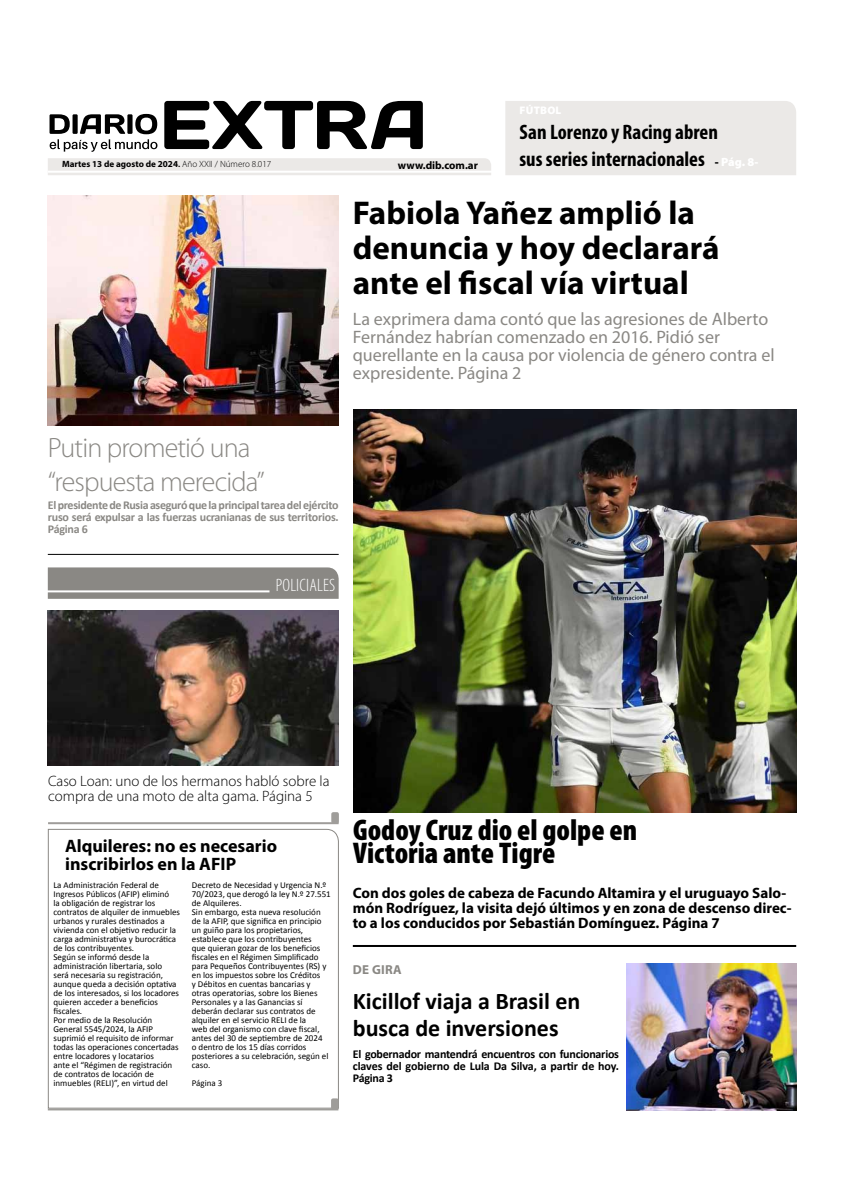
<style>
.page{position:relative;width:842px;height:1191px;background:#fff}
.page>*{position:absolute;margin:0;border:0;box-sizing:border-box;transform-origin:0 0}
.t1{font:700 33px/35px "Myriad Pro";color:#000}
.t2{font:900 condensed 30px/23px "Myriad Pro";color:#000}
.t3{font:300 28px/33.7px "Myriad Pro";letter-spacing:-.03em;color:#8a8884}
.t4{font:700 24px/27px "Calibri";color:#000}
.t5{font:700 condensed 21px/27.7px "Myriad Pro";color:#000}
.t6{font:18px/18px "Myriad Pro";color:#8a8884}
.t7{font:700 18px/18px "Myriad Pro";color:#000}
.t8{font:300 condensed 18px "Myriad Pro";letter-spacing:.01em;color:#fff}
.t9{font:700 15px/15px "Myriad Pro";color:#000}
.t10{font:300 15px/15px "Myriad Pro";color:#000}
.t11{font:700 13px "Myriad Pro";letter-spacing:.02em;color:#8a8884}
.t12{font:700 12px/12px "Calibri";letter-spacing:-.02em;color:#8a8884;text-align:justify}
.t13{font:700 12px/12px "Calibri";letter-spacing:-.01em;color:#000;text-align:justify}
.t14{font:700 11px "Myriad Pro";color:#000}
.t15{font:900 11px "Myriad Pro";letter-spacing:.02em;color:#fff}
.t16{font:700 9.1px "Myriad Pro";color:#000}
.t17{font:9px/9px "Calibri";color:#000}
.s1{font-weight:900;font-stretch:normal;font-size:12px}
.s2{font-weight:900;font-stretch:normal;font-size:12px;color:#fff}
.s3{font-weight:600}
.s4{font-weight:300}
</style>
<div class="page">
<div style="left:48px;top:158px;width:443px;height:17px;background:#ebe9e7"></div>
<hr style="left:48px;top:171px;width:445px;height:2px;background:#fff">
<svg style="left:164px;top:101px;width:259px;height:48px"></svg>
<svg style="left:50px;top:114px;width:107px;height:38px"></svg>
<img style="left:353px;top:409px;width:443px;height:403px">
<hr style="left:48px;top:554px;width:291px;height:1px;background:#000">
<svg style="left:47px;top:828px;width:292px;height:281px"></svg>
<div style="left:331px;top:1098px;width:8px;height:11px;background:#9f9d9a;border-radius:2px"></div>
<hr style="left:48px;top:1108px;width:290px;height:2px;background:#9f9d9a">
<svg style="left:48px;top:567px;width:291px;height:32px;background:#8d8c88"></svg>
<hr style="left:47px;top:590px;width:222px;height:2px;background:#fff">
<img style="left:626px;top:963px;width:170px;height:147px">
<img style="left:48px;top:195px;width:291px;height:230px">
<img style="left:48px;top:611px;width:291px;height:154px">
<div style="left:505px;top:101px;width:291px;height:74px;background:#ebe9e7"></div>
<div style="left:331px;top:812px;width:8px;height:11px;background:#9f9d9a;border-radius:2px"></div>
<hr style="left:48px;top:822px;width:291px;height:2px;background:#9f9d9a">
<hr style="left:353px;top:945px;width:443px;height:2px;background:#000">
<p class="t15" style="left:520px;top:103px;width:43px">FÚTBOL</p>
<h3 class="t5" style="left:519px;top:117px;width:240px">San Lorenzo y Racing abren<br>sus series internacionales <span class="s1">-</span> <span class="s2">Pág. 8-</span></h3>
<p class="t16" style="left:62px;top:158px;width:211px">Martes 13 de agosto de 2024<span class="s3">.</span> <span class="s4">Año XXII / Número 8.017</span></p>
<p class="t14" style="left:398px;top:158px;width:81px">www.dib.com.ar</p>
<h1 class="t1" style="left:353px;top:195px;width:368px">Fabiola Yañez amplió la denuncia y hoy declarará ante el fiscal vía virtual</h1>
<h3 class="t6" style="left:353px;top:309px;width:423px">La exprimera dama contó que las agresiones de Alberto Fernández habrían comenzado en 2016. Pidió ser querellante en la causa por violencia de género contra el expresidente. Página 2</h3>
<h3 class="t3" style="left:48px;top:431px;width:218px">Putin prometió una “respuesta merecida”</h3>
<h3 class="t12" style="left:48px;top:499px;width:292px">El presidente de Rusia aseguró que la principal tarea del ejército ruso será expulsar a las fuerzas ucranianas de sus territorios.<br>Página 6</h3>
<h3 class="t8" style="left:276px;top:574px;width:61px">POLICIALES</h3>
<h3 class="t10" style="left:48px;top:774px;width:283px">Caso Loan: uno de los hermanos habló sobre la compra de una moto de alta gama. Página 5</h3>
<h3 class="t7" style="left:65px;top:836px;width:214px">Alquileres: no es necesario inscribirlos en la AFIP</h3>
<p class="t17" style="left:53px;top:880px;width:128px">La Administración Federal de<br>Ingresos Públicos (AFIP) eliminó<br>la obligación de registrar los contratos de alquiler de inmuebles urbanos y rurales destinados a vivienda con el objetivo reducir la carga administrativa y burocrática de los contribuyentes.<br>Según se informó desde la administración libertaria, solo<br>será necesaria su registración, aunque queda a decisión optativa de los interesados, si los locadores quieren acceder a beneficios fiscales.<br>Por medio de la Resolución<br>General 5545/2024, la AFIP suprimió el requisito de informar todas las operaciones concertadas entre locadores y locatarios<br>ante el “Régimen de registración de contratos de locación de inmuebles (RELI)”, en virtud del</p>
<p class="t17" style="left:192px;top:880px;width:141px">Decreto de Necesidad y Urgencia N.º<br>70/2023, que derogó la ley N.º 27.551 de Alquileres.<br>Sin embargo, esta nueva resolución de la AFIP, que significa en principio un guiño para los propietarios, establece que los contribuyentes<br>que quieran gozar de los beneficios fiscales en el Régimen Simplificado para Pequeños Contribuyentes (RS) y en los impuestos sobre los Créditos<br>y Débitos en cuentas bancarias y otras operatorias, sobre los Bienes<br>Personales y a las Ganancias sí deberán declarar sus contratos de alquiler en el servicio RELI de la<br>web del organismo con clave fiscal, antes del 30 de septiembre de 2024<br>o dentro de los 15 días corridos posteriores a su celebración, según el caso.</p>
<p class="t17" style="left:192px;top:1078px;width:32px">Página 3</p>
<h2 class="t2" style="left:353px;top:818px;width:286px">Godoy Cruz dio el golpe en<br>Victoria ante Tigre</h2>
<h3 class="t9" style="left:353px;top:885px;width:440px">Con dos goles de cabeza de Facundo Altamira y el uruguayo Salo&shy;món Rodríguez, la visita dejó últimos y en zona de descenso direc&shy;to a los conducidos por Sebastián Domínguez. Página 7</h3>
<h3 class="t11" style="left:353px;top:960px;width:50px">DE GIRA</h3>
<h3 class="t4" style="left:353px;top:987px;width:229px">Kicillof viaja a Brasil en busca de inversiones</h3>
<h3 class="t13" style="left:353px;top:1048px;width:268px">El gobernador mantendrá encuentros con funcionarios claves del gobierno de Lula Da Silva, a partir de hoy.<br>Página 3</h3>
</div>
